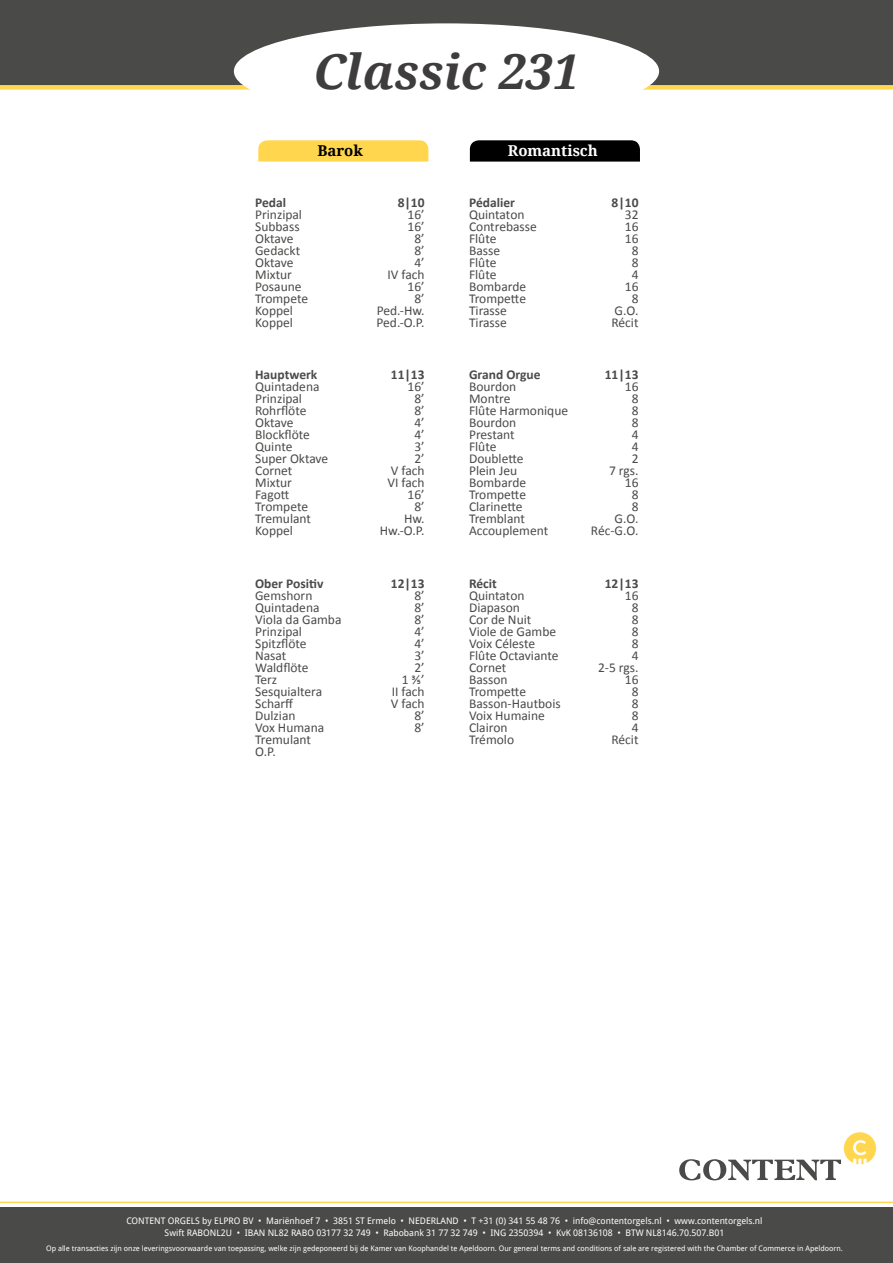
<style>
.page{position:relative;width:893px;height:1263px;background:#fff}
.page>*{position:absolute;margin:0;border:0;box-sizing:border-box;transform-origin:0 0}
.t1{font:italic 700 48px "Droid Serif";color:#3e3c3d}
.t2{font:700 15px "Droid Serif";color:#fff}
.t3{font:700 15px "Droid Serif";color:#000}
.t4{font:13.5px/12px "Calibri";color:#4a4a49}
.t5{font:700 13.5px "Calibri";color:#4a4a49}
.t6{font:9px/12px "Droid Sans";color:#fff;text-align:center}
.t7{font:7.5px "Droid Sans";color:#fff}
</style>
<div class="page">
<div style="left:0;top:0;width:893px;height:85px;background:#4a4a49"></div>
<div style="left:0;top:85px;width:893px;height:5px;background:#ffd64d"></div>
<div style="left:234px;top:23px;width:425px;height:96px;background:#fff;border-radius:50%"></div>
<svg style="left:679px;top:1132px;width:197px;height:48px"></svg>
<hr style="left:0;top:1201px;width:893px;height:2px;background:#ffd64d">
<div style="left:0;top:1207px;width:893px;height:56px;background:#4a4a49"></div>
<svg style="left:258px;top:140px;width:170px;height:22px"></svg>
<svg style="left:470px;top:140px;width:170px;height:22px"></svg>
<h1 class="t1" style="left:314px;top:39px;width:267px">Classic 231</h1>
<p class="t3" style="left:317px;top:140px;width:47px">Barok</p>
<p class="t2" style="left:508px;top:140px;width:92px">Romantisch</p>
<p class="t5" style="left:255px;top:194px;width:32px">Pedal</p>
<p class="t5" style="left:398px;top:194px;width:28px">8|10</p>
<p class="t4" style="left:255px;top:208px;width:48px">Prinzipal</p>
<p class="t4" style="left:408px;top:208px;width:19px">16’</p>
<p class="t4" style="left:255px;top:220px;width:46px">Subbass</p>
<p class="t4" style="left:408px;top:220px;width:19px">16’</p>
<p class="t4" style="left:255px;top:232px;width:40px">Oktave</p>
<p class="t4" style="left:414px;top:232px;width:12px">8’</p>
<p class="t4" style="left:255px;top:244px;width:47px">Gedackt</p>
<p class="t4" style="left:414px;top:244px;width:12px">8’</p>
<p class="t4" style="left:255px;top:256px;width:40px">Oktave</p>
<p class="t4" style="left:414px;top:256px;width:12px">4’</p>
<p class="t4" style="left:255px;top:268px;width:38px">Mixtur</p>
<p class="t4" style="left:387px;top:268px;width:39px">IV fach</p>
<p class="t4" style="left:255px;top:280px;width:48px">Posaune</p>
<p class="t4" style="left:408px;top:280px;width:19px">16’</p>
<p class="t4" style="left:255px;top:292px;width:54px">Trompete</p>
<p class="t4" style="left:414px;top:292px;width:12px">8’</p>
<p class="t4" style="left:255px;top:304px;width:39px">Koppel</p>
<p class="t4" style="left:377px;top:304px;width:49px">Ped.-Hw.</p>
<p class="t4" style="left:255px;top:316px;width:39px">Koppel</p>
<p class="t4" style="left:376px;top:316px;width:50px">Ped.-O.P.</p>
<p class="t5" style="left:255px;top:366px;width:64px">Hauptwerk</p>
<p class="t5" style="left:391px;top:366px;width:35px">11|13</p>
<p class="t4" style="left:255px;top:381px;width:66px">Quintadena</p>
<p class="t4" style="left:408px;top:381px;width:19px">16’</p>
<p class="t4" style="left:255px;top:393px;width:48px">Prinzipal</p>
<p class="t4" style="left:414px;top:393px;width:12px">8’</p>
<p class="t4" style="left:255px;top:405px;width:53px">Rohrflöte</p>
<p class="t4" style="left:414px;top:405px;width:12px">8’</p>
<p class="t4" style="left:255px;top:417px;width:40px">Oktave</p>
<p class="t4" style="left:414px;top:417px;width:12px">4’</p>
<p class="t4" style="left:255px;top:429px;width:56px">Blockflöte</p>
<p class="t4" style="left:414px;top:429px;width:12px">4’</p>
<p class="t4" style="left:255px;top:441px;width:39px">Quinte</p>
<p class="t4" style="left:414px;top:441px;width:12px">3’</p>
<p class="t4" style="left:255px;top:453px;width:75px">Super Oktave</p>
<p class="t4" style="left:414px;top:453px;width:12px">2’</p>
<p class="t4" style="left:255px;top:465px;width:39px">Cornet</p>
<p class="t4" style="left:391px;top:465px;width:35px">V fach</p>
<p class="t4" style="left:255px;top:477px;width:38px">Mixtur</p>
<p class="t4" style="left:387px;top:477px;width:39px">VI fach</p>
<p class="t4" style="left:255px;top:489px;width:36px">Fagott</p>
<p class="t4" style="left:408px;top:489px;width:19px">16’</p>
<p class="t4" style="left:255px;top:501px;width:54px">Trompete</p>
<p class="t4" style="left:414px;top:501px;width:12px">8’</p>
<p class="t4" style="left:255px;top:513px;width:57px">Tremulant</p>
<p class="t4" style="left:404px;top:513px;width:22px">Hw.</p>
<p class="t4" style="left:255px;top:525px;width:39px">Koppel</p>
<p class="t4" style="left:380px;top:525px;width:46px">Hw.-O.P.</p>
<p class="t5" style="left:255px;top:575px;width:70px">Ober Positiv</p>
<p class="t5" style="left:391px;top:575px;width:35px">12|13</p>
<p class="t4" style="left:255px;top:589px;width:59px">Gemshorn</p>
<p class="t4" style="left:414px;top:589px;width:12px">8’</p>
<p class="t4" style="left:255px;top:601px;width:66px">Quintadena</p>
<p class="t4" style="left:414px;top:601px;width:12px">8’</p>
<p class="t4" style="left:255px;top:613px;width:88px">Viola da Gamba</p>
<p class="t4" style="left:414px;top:613px;width:12px">8’</p>
<p class="t4" style="left:255px;top:625px;width:48px">Prinzipal</p>
<p class="t4" style="left:414px;top:625px;width:12px">4’</p>
<p class="t4" style="left:255px;top:637px;width:53px">Spitzflöte</p>
<p class="t4" style="left:414px;top:637px;width:12px">4’</p>
<p class="t4" style="left:255px;top:649px;width:33px">Nasat</p>
<p class="t4" style="left:414px;top:649px;width:12px">3’</p>
<p class="t4" style="left:255px;top:661px;width:55px">Waldflöte</p>
<p class="t4" style="left:414px;top:661px;width:12px">2’</p>
<p class="t4" style="left:255px;top:673px;width:24px">Terz</p>
<p class="t4" style="left:402px;top:673px;width:24px">1 ⅗’</p>
<p class="t4" style="left:255px;top:685px;width:69px">Sesquialtera</p>
<p class="t4" style="left:392px;top:685px;width:34px">II fach</p>
<p class="t4" style="left:255px;top:697px;width:40px">Scharff</p>
<p class="t4" style="left:391px;top:697px;width:35px">V fach</p>
<p class="t4" style="left:255px;top:709px;width:42px">Dulzian</p>
<p class="t4" style="left:414px;top:709px;width:12px">8’</p>
<p class="t4" style="left:255px;top:721px;width:71px">Vox Humana</p>
<p class="t4" style="left:414px;top:721px;width:12px">8’</p>
<p class="t4" style="left:255px;top:733px;width:57px">Tremulant<br>O.P.</p>
<p class="t5" style="left:469px;top:194px;width:47px">Pédalier</p>
<p class="t5" style="left:612px;top:194px;width:28px">8|10</p>
<p class="t4" style="left:469px;top:208px;width:57px">Quintaton</p>
<p class="t4" style="left:625px;top:208px;width:15px">32</p>
<p class="t4" style="left:469px;top:220px;width:69px">Contrebasse</p>
<p class="t4" style="left:625px;top:220px;width:15px">16</p>
<p class="t4" style="left:469px;top:232px;width:29px">Flûte</p>
<p class="t4" style="left:625px;top:232px;width:15px">16</p>
<p class="t4" style="left:469px;top:244px;width:33px">Basse</p>
<p class="t4" style="left:632px;top:244px;width:8px">8</p>
<p class="t4" style="left:469px;top:256px;width:29px">Flûte</p>
<p class="t4" style="left:632px;top:256px;width:8px">8</p>
<p class="t4" style="left:469px;top:268px;width:29px">Flûte</p>
<p class="t4" style="left:632px;top:268px;width:8px">4</p>
<p class="t4" style="left:469px;top:280px;width:59px">Bombarde</p>
<p class="t4" style="left:625px;top:280px;width:15px">16</p>
<p class="t4" style="left:469px;top:292px;width:59px">Trompette</p>
<p class="t4" style="left:632px;top:292px;width:8px">8</p>
<p class="t4" style="left:469px;top:304px;width:39px">Tirasse</p>
<p class="t4" style="left:615px;top:304px;width:25px">G.O.</p>
<p class="t4" style="left:469px;top:316px;width:39px">Tirasse</p>
<p class="t4" style="left:611px;top:316px;width:29px">Récit</p>
<p class="t5" style="left:469px;top:366px;width:73px">Grand Orgue</p>
<p class="t5" style="left:605px;top:366px;width:35px">11|13</p>
<p class="t4" style="left:469px;top:381px;width:49px">Bourdon</p>
<p class="t4" style="left:625px;top:381px;width:15px">16</p>
<p class="t4" style="left:469px;top:393px;width:43px">Montre</p>
<p class="t4" style="left:632px;top:393px;width:8px">8</p>
<p class="t4" style="left:469px;top:405px;width:101px">Flûte Harmonique</p>
<p class="t4" style="left:632px;top:405px;width:8px">8</p>
<p class="t4" style="left:469px;top:417px;width:49px">Bourdon</p>
<p class="t4" style="left:632px;top:417px;width:8px">8</p>
<p class="t4" style="left:469px;top:429px;width:47px">Prestant</p>
<p class="t4" style="left:632px;top:429px;width:8px">4</p>
<p class="t4" style="left:469px;top:441px;width:29px">Flûte</p>
<p class="t4" style="left:632px;top:441px;width:8px">4</p>
<p class="t4" style="left:469px;top:453px;width:56px">Doublette</p>
<p class="t4" style="left:632px;top:453px;width:8px">2</p>
<p class="t4" style="left:469px;top:465px;width:50px">Plein Jeu</p>
<p class="t4" style="left:609px;top:465px;width:31px">7 rgs.</p>
<p class="t4" style="left:469px;top:477px;width:59px">Bombarde</p>
<p class="t4" style="left:625px;top:477px;width:15px">16</p>
<p class="t4" style="left:469px;top:489px;width:59px">Trompette</p>
<p class="t4" style="left:632px;top:489px;width:8px">8</p>
<p class="t4" style="left:469px;top:501px;width:55px">Clarinette</p>
<p class="t4" style="left:632px;top:501px;width:8px">8</p>
<p class="t4" style="left:469px;top:513px;width:57px">Tremblant</p>
<p class="t4" style="left:615px;top:513px;width:25px">G.O.</p>
<p class="t4" style="left:469px;top:525px;width:81px">Accouplement</p>
<p class="t4" style="left:591px;top:525px;width:49px">Réc-G.O.</p>
<p class="t5" style="left:469px;top:575px;width:29px">Récit</p>
<p class="t5" style="left:605px;top:575px;width:35px">12|13</p>
<p class="t4" style="left:469px;top:589px;width:57px">Quintaton</p>
<p class="t4" style="left:625px;top:589px;width:15px">16</p>
<p class="t4" style="left:469px;top:601px;width:52px">Diapason</p>
<p class="t4" style="left:632px;top:601px;width:8px">8</p>
<p class="t4" style="left:469px;top:613px;width:64px">Cor de Nuit</p>
<p class="t4" style="left:632px;top:613px;width:8px">8</p>
<p class="t4" style="left:469px;top:625px;width:89px">Viole de Gambe</p>
<p class="t4" style="left:632px;top:625px;width:8px">8</p>
<p class="t4" style="left:469px;top:637px;width:68px">Voix Céleste</p>
<p class="t4" style="left:632px;top:637px;width:8px">8</p>
<p class="t4" style="left:469px;top:649px;width:91px">Flûte Octaviante</p>
<p class="t4" style="left:632px;top:649px;width:8px">4</p>
<p class="t4" style="left:469px;top:661px;width:39px">Cornet</p>
<p class="t4" style="left:598px;top:661px;width:42px">2-5 rgs.</p>
<p class="t4" style="left:469px;top:673px;width:40px">Basson</p>
<p class="t4" style="left:625px;top:673px;width:15px">16</p>
<p class="t4" style="left:469px;top:685px;width:59px">Trompette</p>
<p class="t4" style="left:632px;top:685px;width:8px">8</p>
<p class="t4" style="left:469px;top:697px;width:93px">Basson-Hautbois</p>
<p class="t4" style="left:632px;top:697px;width:8px">8</p>
<p class="t4" style="left:469px;top:709px;width:77px">Voix Humaine</p>
<p class="t4" style="left:632px;top:709px;width:8px">8</p>
<p class="t4" style="left:469px;top:721px;width:40px">Clairon</p>
<p class="t4" style="left:632px;top:721px;width:8px">4</p>
<p class="t4" style="left:469px;top:733px;width:47px">Trémolo</p>
<p class="t4" style="left:611px;top:733px;width:29px">Récit</p>
<p class="t6" style="left:126px;top:1214px;width:638px">CONTENT ORGELS by ELPRO BV • Mariënhoef 7 • 3851 ST Ermelo • NEDERLAND • T +31 (0) 341 55 48 76 • info@contentorgels.nl • www.contentorgels.nl<br>Swift RABONL2U • IBAN NL82 RABO 03177 32 749 • Rabobank 31 77 32 749 • ING 2350394 • KvK 08136108 • BTW NL8146.70.507.B01</p>
<p class="t7" style="left:46px;top:1243px;width:798px">Op alle transacties zijn onze leveringsvoorwaarde van toepassing, welke zijn gedeponeerd bij de Kamer van Koophandel te Apeldoorn. Our general terms and conditions of sale are registered with the Chamber of Commerce in Apeldoorn.</p>
</div>
